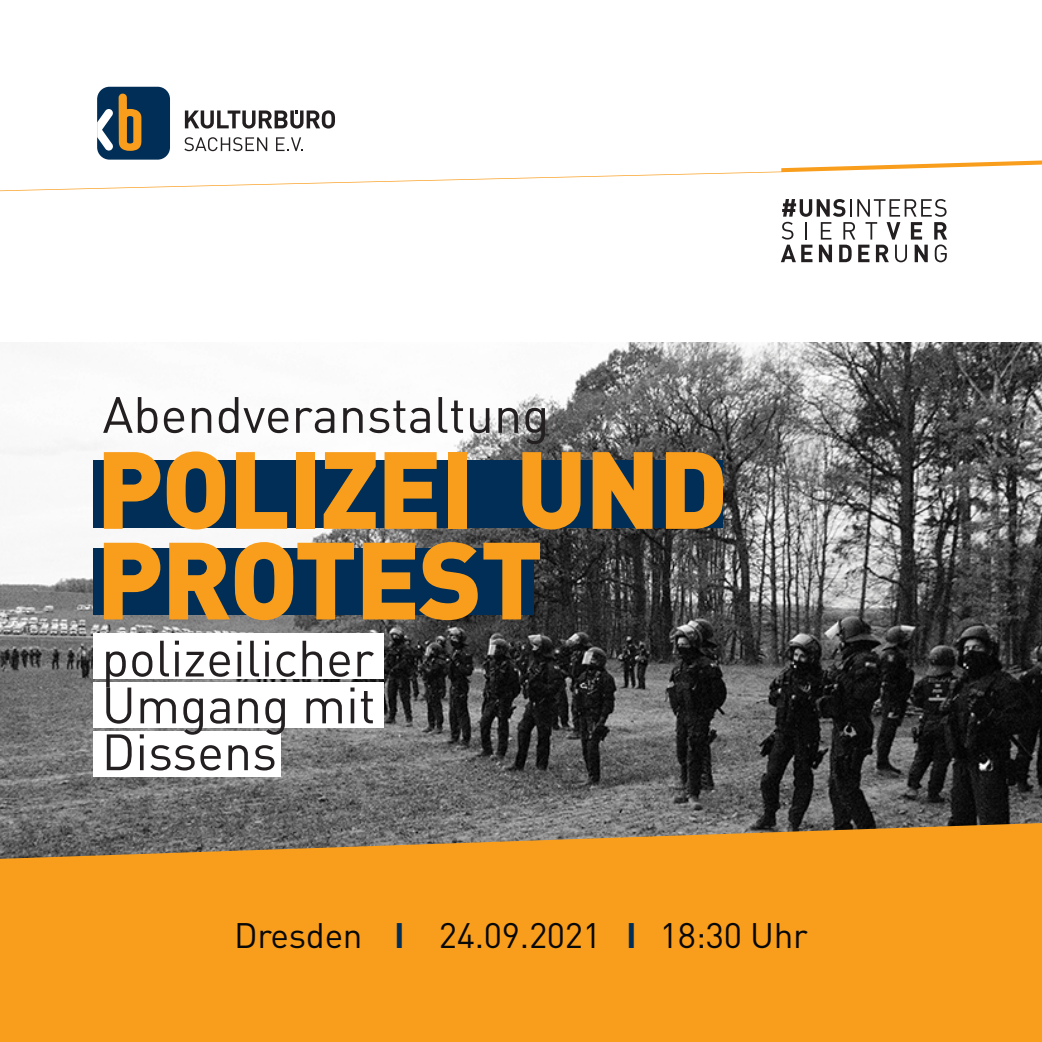
<style>
.page{position:relative;width:1042px;height:1042px;background:#fff}
.page>*{position:absolute;margin:0;border:0;box-sizing:border-box;transform-origin:0 0}
.t1{font:900 107.8px/90.6px "DIN Pro";letter-spacing:-.02em;color:#f99d1c}
.t2{font:50.23px/46.9px "DIN Pro";color:#231f20;text-align:justify}
.t3{font:35px "DIN Pro";letter-spacing:-.01em;color:#070808}
.s1{font-weight:700;color:#002e56}
</style>
<div class="page">
<img style="left:0;top:342px;width:1042px;height:481px">
<div style="left:93px;top:731px;width:188px;height:46px;background:#fff"></div>
<div style="left:93px;top:683px;width:291px;height:45px;background:#fff"></div>
<div style="left:93px;top:634px;width:291px;height:45px;background:#fff"></div>
<svg style="left:0;top:823px;width:1042px;height:219px;background:#ed9822"></svg>
<svg style="left:781px;top:199px;width:166px;height:63px"></svg>
<svg style="left:0;top:160px;width:1042px;height:31px"></svg>
<div style="left:97px;top:87px;width:73px;height:73px;background:#002e56;border-radius:12px"></div>
<svg style="left:119px;top:94px;width:22px;height:57px"></svg>
<svg style="left:185px;top:110px;width:150px;height:19px"></svg>
<svg style="left:184px;top:137px;width:83px;height:14px"></svg>
<svg style="left:276px;top:137px;width:27px;height:14px"></svg>
<svg style="left:97px;top:109px;width:16px;height:42px"></svg>
<div style="left:93px;top:460px;width:630px;height:68px;background:#002e56"></div>
<div style="left:93px;top:548px;width:441px;height:66px;background:#002e56"></div>
<p class="t2" style="left:103px;top:389px;width:448px">Abendveranstaltung</p>
<h1 class="t1" style="left:96px;top:440px;width:634px">POLIZEI UND<br>PROTEST</h1>
<p class="t2" style="left:102px;top:633px;width:275px">polizeilicher Umgang mit Dissens</p>
<p class="t3" style="left:234px;top:912px;width:575px">Dresden <span class="s1">I</span> 24.09.2021 <span class="s1">I</span> 18:30 Uhr</p>
</div>
